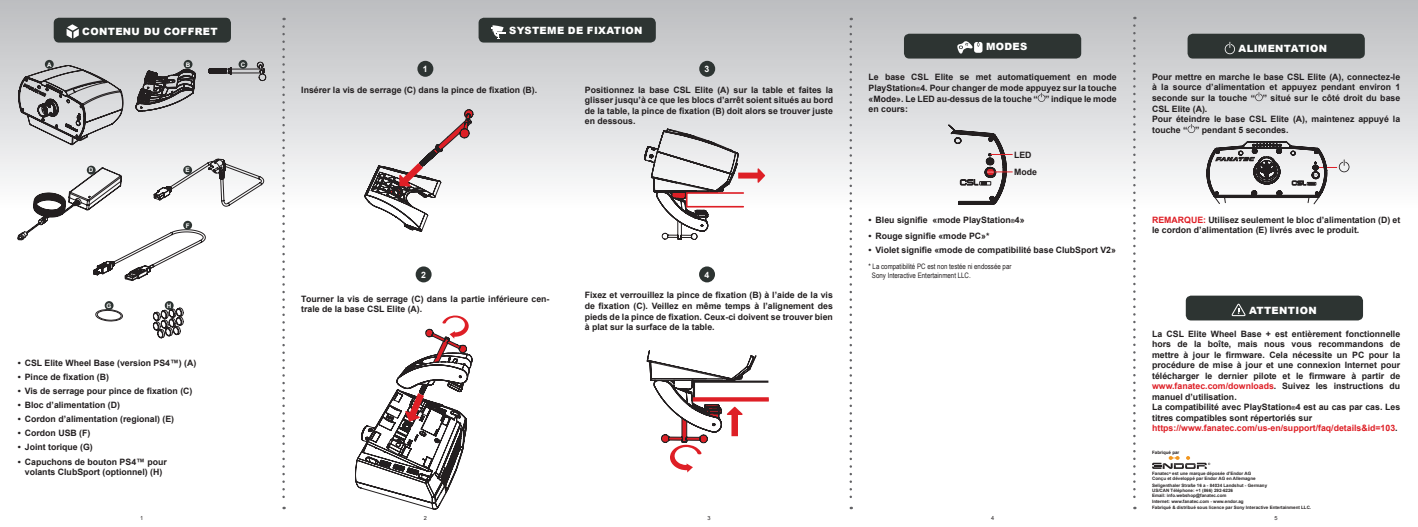
<style>
.page{position:relative;width:1418px;height:527px;background:#fff}
.page>*{position:absolute;margin:0;border:0;box-sizing:border-box;transform-origin:0 0}
.t1{font:900 10px "Arial";letter-spacing:.035em;color:#fff}
.t2{font:700 8.75px/10.5px "Arial";color:#231f20}
.t3{font:700 8.75px "Arial";color:#fff}
.t4{font:7.5px/9px "Arial Narrow";color:#231f20}
.t5{font:700 6.25px "Arial";color:#fff}
.t6{font:5.62px "Arial";color:#231f20}
.t7{font:700 4.5px/5.4px "Arial";color:#231f20}
.s1{font-size:5.62px}
.s2{color:#de1f26}
</style>
<div class="page">
<div style="left:0;top:0;width:1417px;height:221px;background:linear-gradient(to bottom,#bbbcbf,#fff)"></div>
<svg style="left:849px;top:26px;width:3px;height:482px"></svg>
<svg style="left:282px;top:26px;width:3px;height:482px"></svg>
<svg style="left:1133px;top:26px;width:2px;height:482px"></svg>
<div style="left:478px;top:18px;width:178px;height:25px;background:#2d3432;border-radius:5px"></div>
<svg style="left:491px;top:25px;width:14px;height:14px"></svg>
<svg style="left:364px;top:109px;width:109px;height:122px"></svg>
<div style="left:417px;top:61px;width:16px;height:16px;background:#2d3432;border-radius:50%"></div>
<div style="left:415px;top:266px;width:16px;height:16px;background:#2d3432;border-radius:50%"></div>
<svg style="left:355px;top:315px;width:117px;height:193px"></svg>
<div style="left:699px;top:61px;width:16px;height:16px;background:#2d3432;border-radius:50%"></div>
<svg style="left:644px;top:129px;width:121px;height:111px"></svg>
<div style="left:699px;top:266px;width:16px;height:16px;background:#2d3432;border-radius:50%"></div>
<svg style="left:647px;top:350px;width:109px;height:122px"></svg>
<div style="left:693px;top:380px;width:76px;height:20px;border:2px solid #231f20"></div>
<svg style="left:693px;top:397px;width:75px;height:4px"></svg>
<svg style="left:1037px;top:93px;width:8px;height:9px"></svg>
<div style="left:904px;top:34px;width:177px;height:24px;background:#2d3432;border-radius:5px"></div>
<svg style="left:957px;top:41px;width:25px;height:13px"></svg>
<svg style="left:948px;top:125px;width:64px;height:79px"></svg>
<svg style="left:1152px;top:456px;width:58px;height:12px"></svg>
<div style="left:54px;top:18px;width:177px;height:25px;background:#2d3432;border-radius:5px"></div>
<svg style="left:67px;top:24px;width:12px;height:14px"></svg>
<svg style="left:19px;top:65px;width:104px;height:80px;background:#b2b2b4"></svg>
<div style="left:45px;top:60px;width:9px;height:9px;background:#2d3432;border-radius:50%"></div>
<svg style="left:136px;top:69px;width:59px;height:42px;background:#7d7c7d"></svg>
<div style="left:184px;top:60px;width:8px;height:9px;background:#2d3432;border-radius:50%"></div>
<svg style="left:209px;top:62px;width:57px;height:19px"></svg>
<div style="left:238px;top:60px;width:9px;height:9px;background:#2d3432;border-radius:50%"></div>
<svg style="left:95px;top:308px;width:28px;height:13px"></svg>
<div style="left:105px;top:301px;width:9px;height:8px;background:#2d3432;border-radius:50%"></div>
<svg style="left:152px;top:306px;width:31px;height:33px"></svg>
<div style="left:165px;top:301px;width:9px;height:8px;background:#2d3432;border-radius:50%"></div>
<svg style="left:18px;top:159px;width:246px;height:121px"></svg>
<div style="left:183px;top:165px;width:9px;height:9px;background:#2d3432;border-radius:50%"></div>
<svg style="left:1255px;top:92px;width:7px;height:9px"></svg>
<svg style="left:1187px;top:124px;width:8px;height:9px"></svg>
<div style="left:1187px;top:34px;width:177px;height:24px;background:#2d3432;border-radius:5px"></div>
<svg style="left:1224px;top:42px;width:10px;height:12px"></svg>
<svg style="left:1206px;top:141px;width:143px;height:63px"></svg>
<div style="left:1185px;top:295px;width:177px;height:25px;background:#2d3432;border-radius:5px"></div>
<svg style="left:1231px;top:303px;width:14px;height:13px"></svg>
<p class="t1" style="left:82px;top:25px;width:137px">CONTENU DU COFFRET</p>
<p class="t1" style="left:509px;top:23px;width:135px">SYSTEME DE FIXATION</p>
<p class="t1" style="left:986px;top:40px;width:43px">MODES</p>
<p class="t1" style="left:1238px;top:41px;width:90px">ALIMENTATION</p>
<p class="t5" style="left:47px;top:60px;width:6px">A</p>
<p class="t5" style="left:186px;top:60px;width:6px">B</p>
<p class="t5" style="left:241px;top:60px;width:6px">C</p>
<p class="t3" style="left:423px;top:63px;width:6px">1</p>
<p class="t2" style="left:301px;top:84px;width:237px">Insérer la vis de serrage (C) dans la pince de fixation (B).</p>
<p class="t3" style="left:704px;top:63px;width:6px">3</p>
<p class="t2" style="left:585px;top:84px;width:250px;text-align:justify">Positionnez la base CSL Elite (A) sur la table et faites la glisser jusqu’à ce que les blocs d’arrêt soient situés au bord de la table, la pince de fixation (B) doit alors se trouver juste en dessous.</p>
<p class="t2" style="left:868px;top:72px;width:250px;text-align:justify">Le base CSL Elite se met automatiquement en mode PlayStation<span class="s1">®</span>4. Pour changer de mode appuyez sur la touche «Mode». Le LED au-dessus de la touche “ ” indique le mode en cours:</p>
<p class="t2" style="left:1152px;top:71px;width:250px">Pour mettre en marche le base CSL Elite (A), connectez-le à la source d’alimentation et appuyez pendant environ 1 seconde sur la touche “ ” situé sur le côté droit du base CSL Elite (A).<br>Pour éteindre le base CSL Elite (A), maintenez appuyé la touche “ ” pendant 5 secondes.</p>
<p class="t2" style="left:1014px;top:149px;width:19px">LED</p>
<p class="t5" style="left:89px;top:166px;width:6px">D</p>
<p class="t5" style="left:185px;top:166px;width:6px">E</p>
<p class="t2" style="left:1014px;top:167px;width:24px">Mode</p>
<p class="t5" style="left:186px;top:221px;width:5px">F</p>
<p class="t3" style="left:421px;top:268px;width:6px">2</p>
<p class="t3" style="left:704px;top:268px;width:6px">4</p>
<p class="t2" style="left:868px;top:214px;width:158px">• Bleu signifie «mode PlayStation<span class="s1">®</span>4»</p>
<p class="t2" style="left:868px;top:230px;width:122px">• Rouge signifie «mode PC»*</p>
<p class="t2" style="left:868px;top:244px;width:249px">• Violet signifie «mode de compatibilité base ClubSport V2»</p>
<p class="t4" style="left:872px;top:261px;width:141px;text-indent:-3px">* La compatibilité PC est non testée ni endossée par<br>Sony Interactive Entertainment LLC.</p>
<p class="t2" style="left:1152px;top:214px;width:250px"><span class="s2">REMARQUE:</span> Utilisez seulement le bloc d’alimentation (D) et le cordon d’alimentation (E) livrés avec le produit.</p>
<p class="t5" style="left:107px;top:301px;width:6px">G</p>
<p class="t5" style="left:167px;top:301px;width:6px">H</p>
<p class="t2" style="left:18px;top:357px;width:180px">• CSL Elite Wheel Base (version PS4™) (A)</p>
<p class="t2" style="left:18px;top:371px;width:93px">• Pince de fixation (B)</p>
<p class="t2" style="left:18px;top:385px;width:176px">• Vis de serrage pour pince de fixation (C)</p>
<p class="t2" style="left:18px;top:399px;width:104px">• Bloc d’alimentation (D)</p>
<p class="t2" style="left:18px;top:413px;width:158px">• Cordon d’alimentation (regional) (E)</p>
<p class="t2" style="left:18px;top:428px;width:74px">• Cordon USB (F)</p>
<p class="t2" style="left:18px;top:442px;width:77px">• Joint torique (G)</p>
<p class="t2" style="left:18px;top:456px;width:151px;text-align:center">• Capuchons de bouton PS4™ pour volants ClubSport (optionnel) (H)</p>
<p class="t2" style="left:301px;top:293px;width:250px">Tourner la vis de serrage (C) dans la partie inférieure cen&shy;trale de la base CSL Elite (A).</p>
<p class="t2" style="left:584px;top:290px;width:250px;text-align:justify">Fixez et verrouillez la pince de fixation (B) à l’aide de la vis de fixation (C). Veillez en même temps à l’alignement des pieds de la pince de fixation. Ceux-ci doivent se trouver bien à plat sur la surface de la table.</p>
<p class="t1" style="left:1248px;top:302px;width:69px">ATTENTION</p>
<p class="t2" style="left:1152px;top:328px;width:250px">La CSL Elite Wheel Base + est entièrement fonctionnelle hors de la boîte, mais nous vous recommandons de mettre à jour le firmware. Cela nécessite un PC pour la procédure de mise à jour et une connexion Internet pour télécharger le dernier pilote et le firmware à partir de <span class="s2">www.fanatec.com/downloads</span>. Suivez les instructions du manuel d’utilisation.<br>La compatibilité avec PlayStation<span class="s1">®</span>4 est au cas par cas. Les titres compatibles sont répertoriés sur <span class="s2">https://www.fanatec.com/us-en/support/faq/details&amp;id=103</span>.</p>
<p class="t7" style="left:1152px;top:449px;width:29px">Fabriqué par</p>
<p class="t7" style="left:1152px;top:470px;width:105px">Fanatec<sup>®</sup> est une marque déposée d’Endor AG<br>Conçu et développé par Endor AG en Allemagne</p>
<p class="t7" style="left:1152px;top:482px;width:117px">Seligenthaler Straße 16 a - 84034 Landshut - Germany US/CAN Téléphone: +1 (866) 292-6226<br>Email: info.webshop@fanatec.com<br>Internet: www.fanatec.com - www.endor.ag</p>
<p class="t7" style="left:1152px;top:504px;width:161px">Fabriqué &amp; distribué sous licence par Sony Interactive Entertainment LLC.</p>
<p class="t6" style="left:140px;top:514px;width:5px">1</p>
<p class="t6" style="left:424px;top:514px;width:5px">2</p>
<p class="t6" style="left:707px;top:514px;width:5px">3</p>
<p class="t6" style="left:991px;top:514px;width:5px">4</p>
<p class="t6" style="left:1274px;top:514px;width:5px">5</p>
</div>
